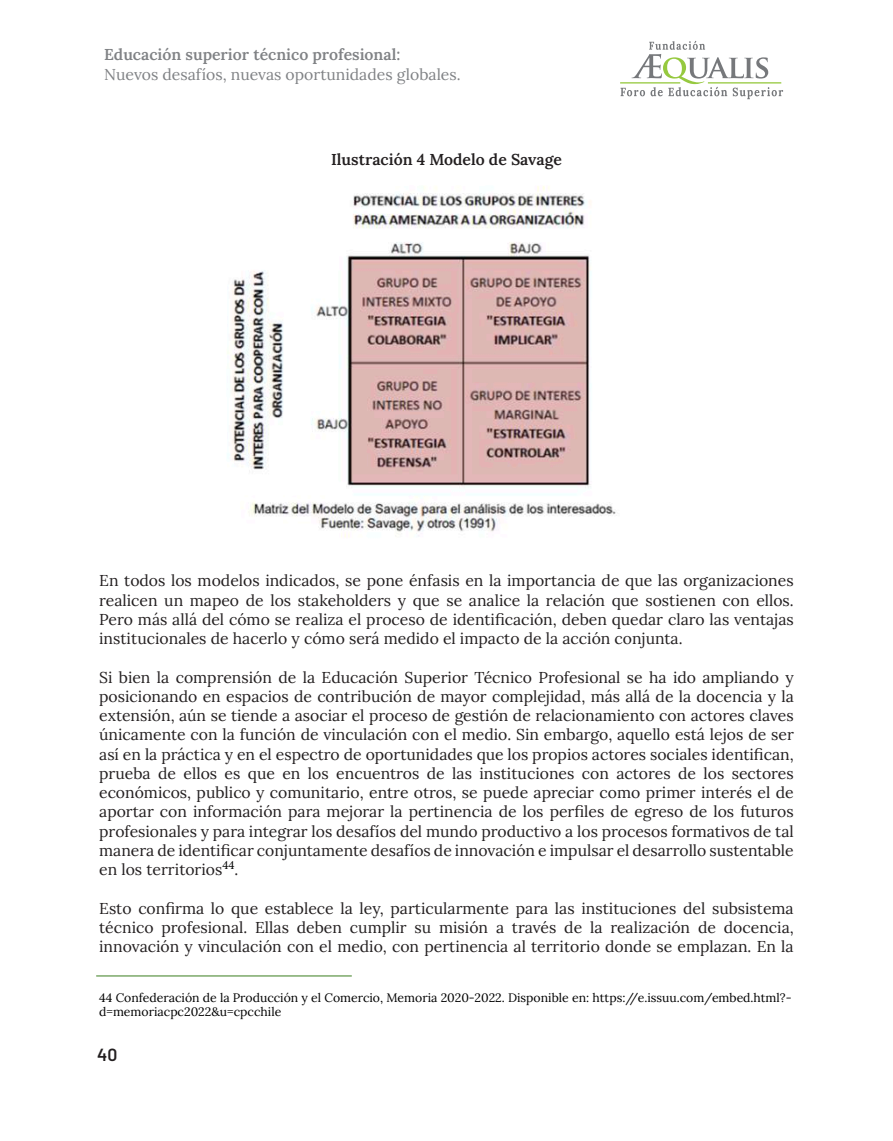
<style>
.page{position:relative;width:893px;height:1141px;background:#fff}
.page>*{position:absolute;margin:0;border:0;box-sizing:border-box;transform-origin:0 0}
.t1{font:600 17.5px "Barlow";color:#231f20}
.t2{font:15.75px/19.2px "Lora";color:#231f20;text-align:justify}
.t3{font:15.75px "Lora";color:#808285}
.t4{font:600 15.75px "Lora";color:#808285}
.t5{font:600 15.75px "Lora";color:#231f20}
.t6{font:12.25px/14px "Lora";color:#000}
</style>
<div class="page">
<svg style="left:621px;top:41px;width:162px;height:58px"></svg>
<hr style="left:620px;top:82px;width:60px;height:2px;background:#96c93f">
<hr style="left:708px;top:82px;width:73px;height:2px;background:#96c93f">
<img style="left:227px;top:186px;width:389px;height:352px">
<hr style="left:96px;top:975px;width:256px;height:1px;background:#7fab6d">
<hr style="left:96px;top:976px;width:256px;height:1px;background:#7fab6d">
<p class="t4" style="left:104px;top:42px;width:298px">Educación superior técnico profesional:</p>
<p class="t3" style="left:104px;top:62px;width:358px">Nuevos desafíos, nuevas oportunidades globales.</p>
<p class="t5" style="left:331px;top:146px;width:232px">Ilustración 4 Modelo de Savage</p>
<p class="t2" style="left:99px;top:570px;width:696px">En todos los modelos indicados, se pone énfasis en la importancia de que las organizaciones realicen un mapeo de los stakeholders y que se analice la relación que sostienen con ellos.<br>Pero más allá del cómo se realiza el proceso de identificación, deben quedar claro las ventajas institucionales de hacerlo y cómo será medido el impacto de la acción conjunta.</p>
<p class="t2" style="left:99px;top:666px;width:696px">Si bien la comprensión de la Educación Superior Técnico Profesional se ha ido ampliando y posicionando en espacios de contribución de mayor complejidad, más allá de la docencia y la extensión, aún se tiende a asociar el proceso de gestión de relacionamiento con actores claves únicamente con la función de vinculación con el medio. Sin embargo, aquello está lejos de ser así en la práctica y en el espectro de oportunidades que los propios actores sociales identifican, prueba de ellos es que en los encuentros de las instituciones con actores de los sectores económicos, publico y comunitario, entre otros, se puede apreciar como primer interés el de aportar con información para mejorar la pertinencia de los perfiles de egreso de los futuros profesionales y para integrar los desafíos del mundo productivo a los procesos formativos de tal manera de identificar conjuntamente desafíos de innovación e impulsar el desarrollo sustentable en los territorios<sup>44</sup>.</p>
<p class="t2" style="left:99px;top:897px;width:696px">Esto confirma lo que establece la ley, particularmente para las instituciones del subsistema técnico profesional. Ellas deben cumplir su misión a través de la realización de docencia, innovación y vinculación con el medio, con pertinencia al territorio donde se emplazan. En la</p>
<p class="t6" style="left:99px;top:990px;width:694px">44 Confederación de la Producción y el Comercio, Memoria 2020-2022. Disponible en: https://e.issuu.com/embed.html?- d=memoriacpc2022&amp;u=cpcchile</p>
<p class="t1" style="left:97px;top:1042px;width:22px">40</p>
</div>
